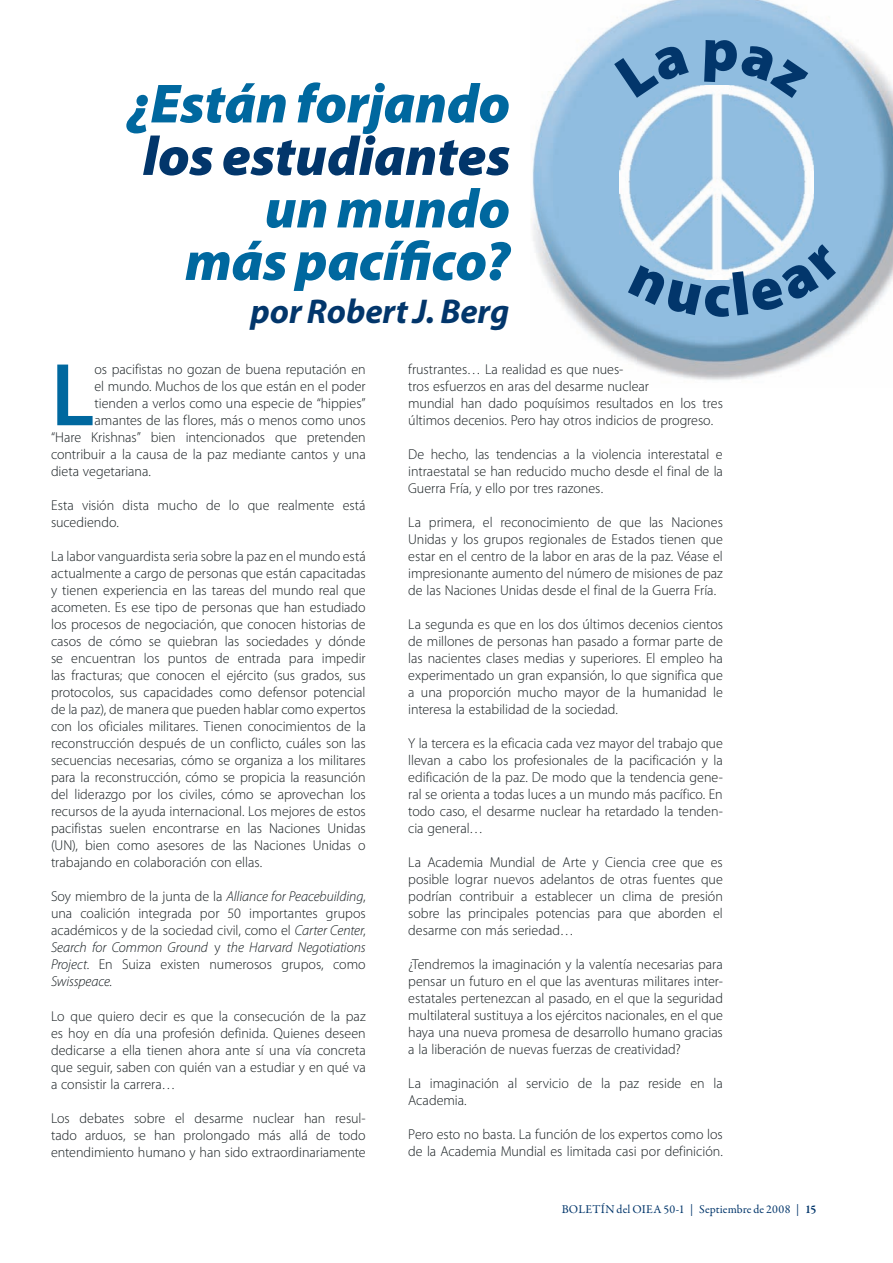
<style>
.page{position:relative;width:893px;height:1263px;background:#fff}
.page>*{position:absolute;margin:0;border:0;box-sizing:border-box;transform-origin:0 0}
.t1{font:600 90px "Myriad Pro";color:#00689f}
.t2{font:italic 900 55.5px/52.5px "Myriad Pro";letter-spacing:-.005em;color:#00689f;text-align:right}
.t3{font:italic 900 55.5px "Myriad Pro";color:#02366b}
.t4{font:italic 700 34.5px "Myriad Pro";color:#02366b}
.t5{font:300 14.4px/17px "Myriad Pro";color:#141b1e;text-align:justify}
.t6{font:12px "Garamond Premr Pro";letter-spacing:.01em;color:#02366b}
.s1{font-style:italic}
.s2{font-weight:600}
</style>
<div class="page">
<img style="left:553px;top:0;width:340px;height:92px">
<img style="left:531px;top:92px;width:107px;height:273px">
<img style="left:800px;top:92px;width:93px;height:271px">
<img style="left:638px;top:317px;width:162px;height:63px">
<img style="left:620px;top:85px;width:194px;height:194px">
<div style="left:614px;top:43px;width:75px;height:55px;background:#90bde0"></div>
<svg style="left:704px;top:39px;width:105px;height:59px;background:#99c2e2"></svg>
<svg style="left:628px;top:244px;width:215px;height:73px;background:#9bc2e1"></svg>
<h2 class="t2" style="left:127px;top:82px;width:385px">¿Están forjando</h2>
<h2 class="t3" style="left:143px;top:135px;width:369px">los estudiantes</h2>
<h2 class="t2" style="left:185px;top:187px;width:327px">un mundo más pacífico?</h2>
<h3 class="t4" style="left:250px;top:298px;width:260px">por Robert J. Berg</h3>
<h1 class="t1" style="left:51px;top:361px;width:45px">L</h1>
<p class="t5" style="left:95px;top:362px;width:273px">os pacifistas no gozan de buena reputación en</p>
<p class="t5" style="left:95px;top:379px;width:273px">el mundo. Muchos de los que están en el poder</p>
<p class="t5" style="left:95px;top:396px;width:273px">tienden a verlos como una especie de “hippies”</p>
<p class="t5" style="left:95px;top:413px;width:273px">amantes de las flores, más o menos como unos</p>
<p class="t5" style="left:51px;top:430px;width:316px">“Hare Krishnas” bien intencionados que pretenden</p>
<p class="t5" style="left:51px;top:447px;width:316px">contribuir a la causa de la paz mediante cantos y una</p>
<p class="t5" style="left:51px;top:464px;width:101px">dieta vegetariana.</p>
<p class="t5" style="left:51px;top:498px;width:316px">Esta visión dista mucho de lo que realmente está sucediendo.</p>
<p class="t5" style="left:51px;top:549px;width:316px">La labor vanguardista seria sobre la paz en el mundo está actualmente a cargo de personas que están capacitadas y tienen experiencia en las tareas del mundo real que acometen. Es ese tipo de personas que han estudiado los procesos de negociación, que conocen historias de casos de cómo se quiebran las sociedades y dónde se encuentran los puntos de entrada para impedir las fracturas; que conocen el ejército (sus grados, sus protocolos, sus capacidades como defensor potencial de la paz), de manera que pueden hablar como expertos con los oficiales militares. Tienen conocimientos de la reconstrucción después de un conflicto, cuáles son las secuencias necesarias, cómo se organiza a los militares para la reconstrucción, cómo se propicia la reasunción del liderazgo por los civiles, cómo se aprovechan los recursos de la ayuda internacional. Los mejores de estos pacifistas suelen encontrarse en las Naciones Unidas (UN), bien como asesores de las Naciones Unidas o trabajando en colaboración con ellas.</p>
<p class="t5" style="left:51px;top:889px;width:316px">Soy miembro de la junta de la <span class="s1">Alliance for Peacebuilding</span>, una coalición integrada por 50 importantes grupos académicos y de la sociedad civil, como el <span class="s1">Carter Center</span>, <span class="s1">Search for Common Ground</span> y <span class="s1">the Harvard Negotiations Project</span>. En Suiza existen numerosos grupos, como <span class="s1">Swisspeace.</span></p>
<p class="t5" style="left:51px;top:1008px;width:316px">Lo que quiero decir es que la consecución de la paz es hoy en día una profesión definida. Quienes deseen dedicarse a ella tienen ahora ante sí una vía concreta que seguir, saben con quién van a estudiar y en qué va a consistir la carrera…</p>
<p class="t5" style="left:51px;top:1110px;width:316px">Los debates sobre el desarme nuclear han resul&shy;tado arduos, se han prolongado más allá de todo entendimiento humano y han sido extraordinariamente</p>
<p class="t5" style="left:408px;top:362px;width:316px;text-align:left">frustrantes… La realidad es que nues-<br>tros esfuerzos en aras del desarme nuclear<br>mundial han dado poquísimos resultados en los tres últimos decenios. Pero hay otros indicios de progreso.</p>
<p class="t5" style="left:408px;top:447px;width:316px">De hecho, las tendencias a la violencia interestatal e intraestatal se han reducido mucho desde el final de la Guerra Fría, y ello por tres razones.</p>
<p class="t5" style="left:408px;top:515px;width:316px">La primera, el reconocimiento de que las Naciones Unidas y los grupos regionales de Estados tienen que estar en el centro de la labor en aras de la paz. Véase el impresionante aumento del número de misiones de paz de las Naciones Unidas desde el final de la Guerra Fría.</p>
<p class="t5" style="left:408px;top:617px;width:316px">La segunda es que en los dos últimos decenios cientos de millones de personas han pasado a formar parte de las nacientes clases medias y superiores. El empleo ha experimentado un gran expansión, lo que significa que a una proporción mucho mayor de la humanidad le interesa la estabilidad de la sociedad.</p>
<p class="t5" style="left:408px;top:736px;width:316px">Y la tercera es la eficacia cada vez mayor del trabajo que llevan a cabo los profesionales de la pacificación y la edificación de la paz. De modo que la tendencia gene&shy;ral se orienta a todas luces a un mundo más pacífico. En todo caso, el desarme nuclear ha retardado la tenden&shy;cia general…</p>
<p class="t5" style="left:408px;top:855px;width:316px">La Academia Mundial de Arte y Ciencia cree que es posible lograr nuevos adelantos de otras fuentes que podrían contribuir a establecer un clima de presión sobre las principales potencias para que aborden el desarme con más seriedad…</p>
<p class="t5" style="left:408px;top:957px;width:316px">¿Tendremos la imaginación y la valentía necesarias para pensar un futuro en el que las aventuras militares inter&shy;estatales pertenezcan al pasado, en el que la seguridad multilateral sustituya a los ejércitos nacionales, en el que haya una nueva promesa de desarrollo humano gracias a la liberación de nuevas fuerzas de creatividad?</p>
<p class="t5" style="left:408px;top:1076px;width:316px">La imaginación al servicio de la paz reside en la<br>Academia.</p>
<p class="t5" style="left:408px;top:1127px;width:316px">Pero esto no basta. La función de los expertos como los de la Academia Mundial es limitada casi por definición.</p>
<p class="t6" style="left:562px;top:1204px;width:256px">BOLETÍN del OIEA 50-1 | Septiembre de 2008 | <span class="s2">15</span></p>
</div>
